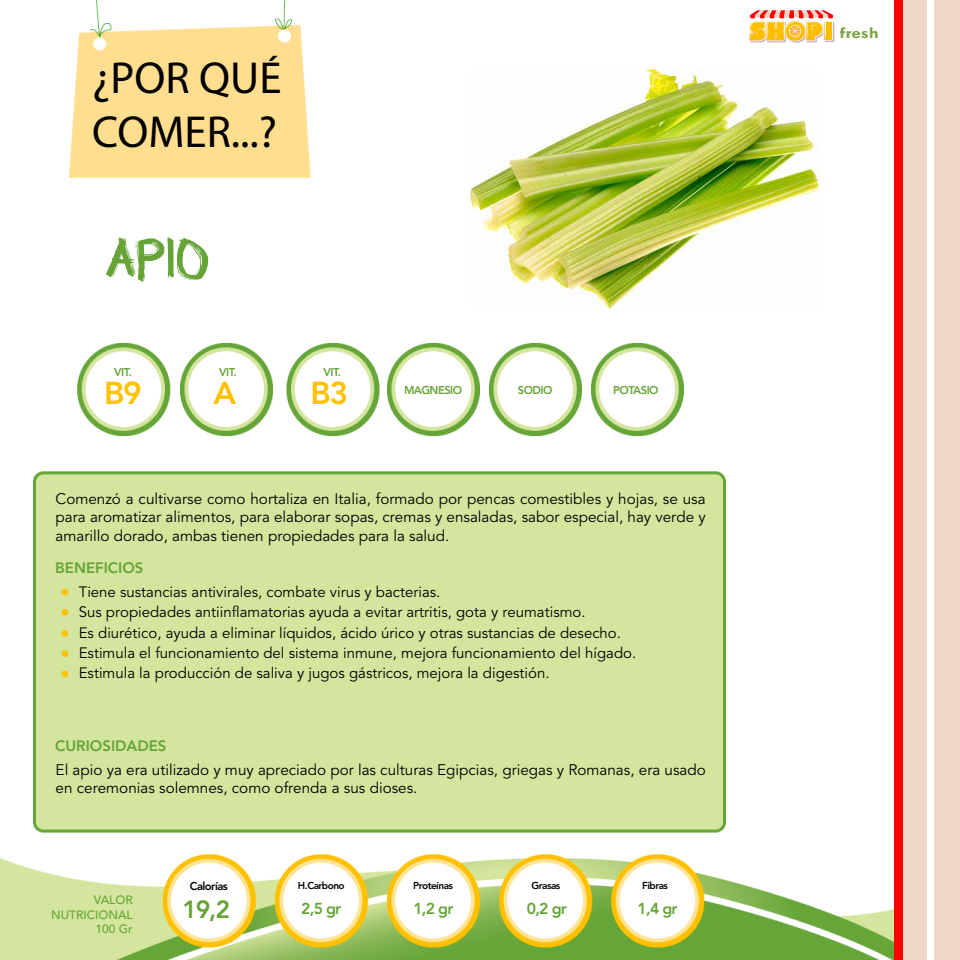
<style>
.page{position:relative;width:960px;height:960px;background:#fff}
.page>*{position:absolute;margin:0;border:0;box-sizing:border-box;transform-origin:0 0}
.t1{font:50.25px "CF Rebelle";color:#66a438}
.t2{font:45px/54px "Myriad Pro";color:#000}
.t3{font:800 31.5px "Avenir";color:#ffc100}
.t4{font:800 24.75px "Avenir";color:#66a438}
.t5{font:700 16.12px "Tw Cen";color:#7aa244;scale:1.18 1}
.t6{font:800 15.75px "Avenir";letter-spacing:-.05em;color:#66a438}
.t7{font:15.3px/18.3px "Avenir";color:#000;text-align:justify}
.t8{font:15px/20.2px "Avenir";color:#000}
.t9{font:800 15px "Avenir";color:#66a438}
.t10{font:500 12px/14.2px "Avenir";color:#66a438;text-align:right}
.t11{font:800 11.25px "Avenir";letter-spacing:-.05em;color:#66a438}
.t12{font:800 11.25px "Avenir";letter-spacing:-.05em;color:#000}
.t13{font:800 10.05px "Avenir";letter-spacing:-.05em;color:#000}
</style>
<div class="page">
<img style="left:0;top:0;width:895px;height:960px">
<img style="left:470px;top:69px;width:350px;height:239px">
<div style="left:62px;top:589px;width:6px;height:7px;background:#ffc100;border-radius:50%"></div>
<div style="left:62px;top:609px;width:6px;height:7px;background:#ffc100;border-radius:50%"></div>
<div style="left:62px;top:630px;width:6px;height:7px;background:#ffc100;border-radius:50%"></div>
<div style="left:62px;top:650px;width:6px;height:7px;background:#ffc100;border-radius:50%"></div>
<div style="left:62px;top:670px;width:6px;height:7px;background:#ffc100;border-radius:50%"></div>
<div style="left:934px;top:0;width:26px;height:960px;background:#efd7c8"></div>
<div style="left:903px;top:0;width:23px;height:960px;background:#efd7c8"></div>
<div style="left:895px;top:0;width:8px;height:960px;background:#f00"></div>
<div style="left:825px;top:22px;width:9px;height:20px;background:#c8bcba"></div>
<svg style="left:749px;top:10px;width:84px;height:33px"></svg>
<h2 class="t2" style="left:92px;top:51px;width:191px">¿POR QUÉ<br>COMER...?</h2>
<h1 class="t1" style="left:105px;top:233px;width:106px">APIO</h1>
<p class="t11" style="left:114px;top:365px;width:19px">VIT.</p>
<p class="t11" style="left:219px;top:365px;width:19px">VIT.</p>
<p class="t11" style="left:324px;top:365px;width:19px">VIT.</p>
<h3 class="t3" style="left:104px;top:374px;width:39px">B9</h3>
<h3 class="t3" style="left:311px;top:374px;width:39px">B3</h3>
<h3 class="t3" style="left:213px;top:374px;width:24px">A</h3>
<p class="t11" style="left:404px;top:383px;width:60px">MAGNESIO</p>
<p class="t11" style="left:518px;top:383px;width:36px">SODIO</p>
<p class="t11" style="left:613px;top:383px;width:47px">POTASIO</p>
<p class="t7" style="left:56px;top:490px;width:652px">Comenzó a cultivarse como hortaliza en Italia, formado por pencas comestibles y hojas, se usa para aromatizar alimentos, para elaborar sopas, cremas y ensaladas, sabor especial, hay verde y amarillo dorado, ambas tienen propiedades para la salud.</p>
<p class="t9" style="left:55px;top:559px;width:90px">BENEFICIOS</p>
<p class="t8" style="left:79px;top:583px;width:508px;line-height:19.5px">Tiene sustancias antivirales, combate virus y bacterias.<br>Sus propiedades antiinflamatorias ayuda a evitar artritis, gota y reumatismo.</p>
<p class="t8" style="left:79px;top:623px;width:559px">Es diurético, ayuda a eliminar líquidos, ácido úrico y otras sustancias de desecho.<br>Estimula el funcionamiento del sistema inmune, mejora funcionamiento del hígado.<br>Estimula la producción de saliva y jugos gástricos, mejora la digestión.</p>
<p class="t9" style="left:55px;top:737px;width:113px">CURIOSIDADES</p>
<p class="t7" style="left:56px;top:761px;width:652px">El apio ya era utilizado y muy apreciado por las culturas Egipcias, griegas y Romanas, era usado en ceremonias solemnes, como ofrenda a sus dioses.</p>
<p class="t10" style="left:51px;top:893px;width:83px">VALOR<br>NUTRICIONAL<br>100 Gr</p>
<p class="t12" style="left:190px;top:880px;width:39px">Calorías</p>
<h3 class="t4" style="left:182px;top:895px;width:49px">19,2</h3>
<p class="t13" style="left:298px;top:880px;width:48px">H.Carbono</p>
<p class="t6" style="left:301px;top:899px;width:42px">2,5 gr</p>
<p class="t13" style="left:413px;top:880px;width:41px">Proteínas</p>
<p class="t6" style="left:413px;top:899px;width:42px">1,2 gr</p>
<p class="t13" style="left:532px;top:880px;width:30px">Grasas</p>
<p class="t6" style="left:527px;top:899px;width:42px">0,2 gr</p>
<p class="t13" style="left:642px;top:880px;width:27px">Fibras</p>
<p class="t6" style="left:638px;top:899px;width:42px">1,4 gr</p>
<p class="t5" style="left:840px;top:23px;width:35px">fresh</p>
</div>
